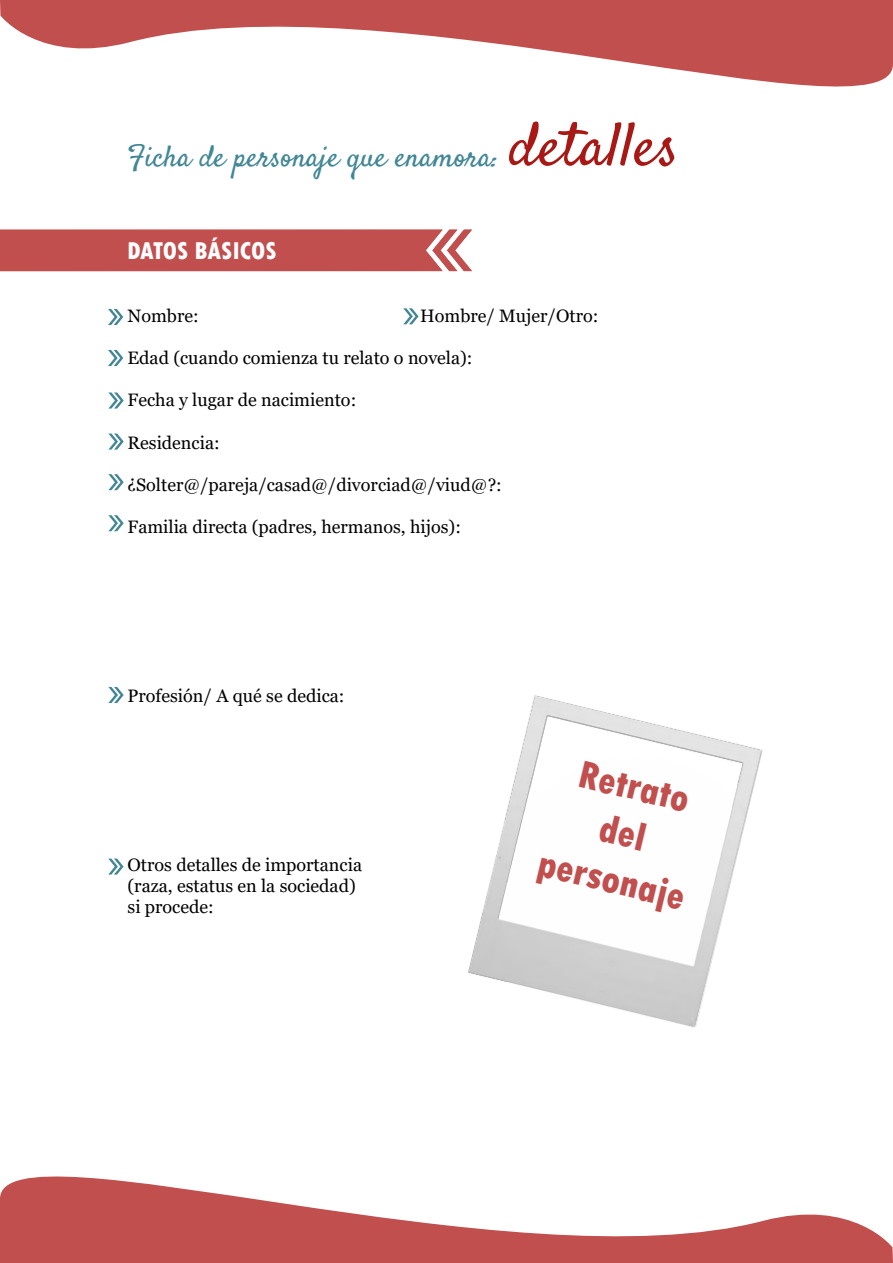
<style>
.page{position:relative;width:893px;height:1263px;background:#fff}
.page>*{position:absolute;margin:0;border:0;box-sizing:border-box;transform-origin:0 0}
.t1{font:61.5px "Satisfy";color:#a81916}
.t2{font:800 condensed 40.5px/48px "Tw Cen";color:#c14f4e;text-align:center}
.t3{font:30px "Satisfy";color:#428795}
.t4{font:800 condensed 25.5px "Tw Cen";color:#fff}
.t5{font:18px/21px "Georgia";color:#000}
</style>
<div class="page">
<svg style="left:0;top:0;width:893px;height:87px;fill:#c14f4e"></svg>
<svg style="left:0;top:1176px;width:893px;height:87px;fill:#c14f4e"></svg>
<div style="left:0;top:230px;width:472px;height:41px;background:#c14f4e"></div>
<img style="left:468px;top:695px;width:295px;height:332px">
<svg style="left:108px;top:309px;width:15px;height:16px"></svg>
<svg style="left:403px;top:308px;width:16px;height:16px"></svg>
<svg style="left:108px;top:392px;width:16px;height:17px"></svg>
<svg style="left:108px;top:474px;width:16px;height:16px"></svg>
<svg style="left:108px;top:350px;width:15px;height:16px"></svg>
<svg style="left:108px;top:433px;width:16px;height:17px"></svg>
<svg style="left:108px;top:515px;width:16px;height:16px"></svg>
<svg style="left:108px;top:687px;width:16px;height:16px"></svg>
<svg style="left:108px;top:858px;width:16px;height:16px"></svg>
<h3 class="t3" style="left:128px;top:138px;width:373px">Ficha de personaje que enamora:</h3>
<h1 class="t1" style="left:510px;top:107px;width:171px">detalles</h1>
<h3 class="t4" style="left:127px;top:236px;width:151px">DATOS BÁSICOS</h3>
<p class="t5" style="left:128px;top:306px;width:73px">Nombre:</p>
<p class="t5" style="left:420px;top:306px;width:180px">Hombre/ Mujer/Otro:</p>
<p class="t5" style="left:128px;top:348px;width:346px">Edad (cuando comienza tu relato o novela):</p>
<p class="t5" style="left:128px;top:390px;width:230px">Fecha y lugar de nacimiento:</p>
<p class="t5" style="left:128px;top:432px;width:94px">Residencia:</p>
<p class="t5" style="left:128px;top:475px;width:376px">¿Solter@/pareja/casad@/divorciad@/viud@?:</p>
<p class="t5" style="left:128px;top:517px;width:335px">Familia directa (padres, hermanos, hijos):</p>
<p class="t5" style="left:128px;top:686px;width:218px">Profesión/ A qué se dedica:</p>
<p class="t5" style="left:128px;top:855px;width:236px">Otros detalles de importancia (raza, estatus en la sociedad) si procede:</p>
<h2 class="t2" style="left:565px;top:745px;width:152px;rotate:13deg">Retrato del personaje</h2>
</div>
